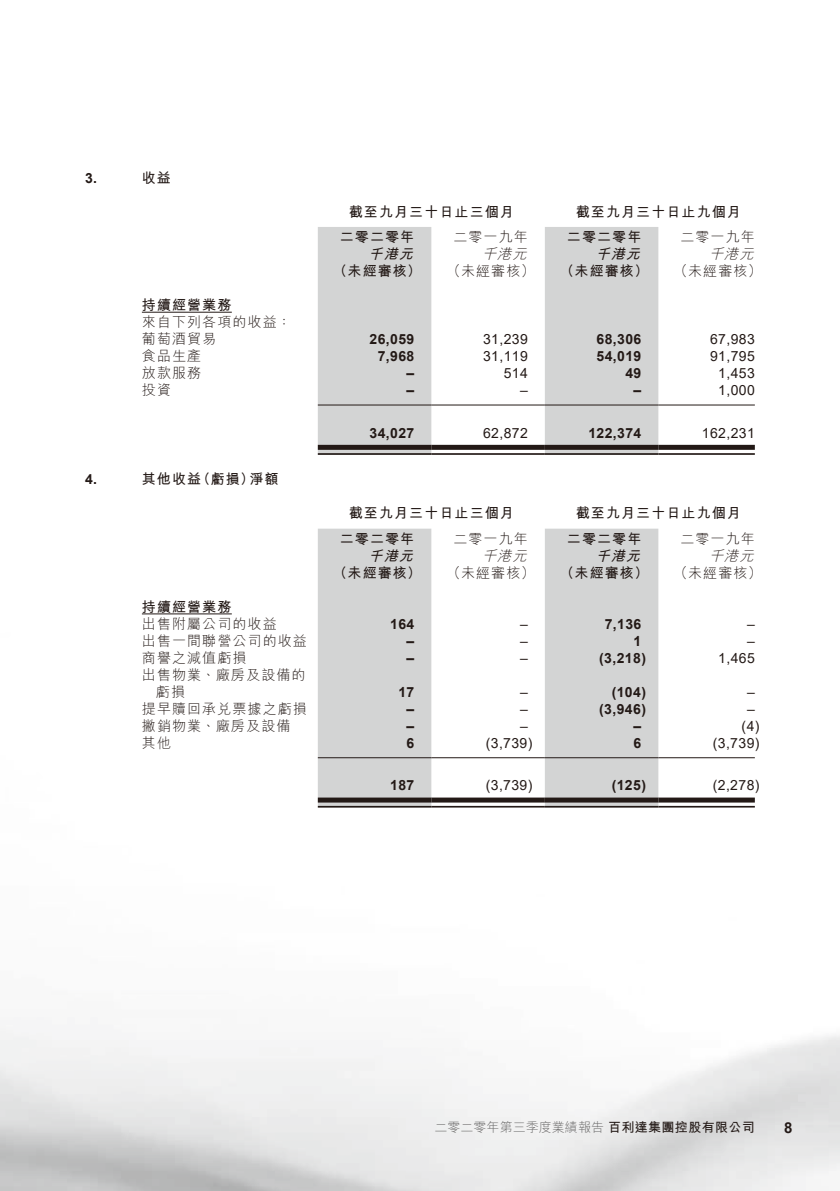
<style>
.page{position:relative;width:840px;height:1191px;background:#fff}
.page>*{position:absolute;margin:0;border:0;box-sizing:border-box;transform-origin:0 0}
.t1{font:700 15px "Arial";color:#231916}
._51_N_Table_txt{font:300 14px/17px "M Hei HK";letter-spacing:.08em;color:#231916}
._51_N_Table_txt-2{font:700 14px "M Hei HK";letter-spacing:.08em;color:#231916}
._51_N_Table_txt-3{font:14px "Arial";letter-spacing:.03em;color:#231916}
._51_N_Table_txt-4{font:700 14px "Arial";letter-spacing:.03em;color:#231916}
._07_NH1{font:700 14px "M Hei HK";letter-spacing:.08em;color:#231916}
._51_N_Table_txt-5{font:italic 700 14px "M Hei HK";color:#231916}
._51_N_Table_txt-6{font:italic 300 14px "M Hei HK";color:#231916}
._07_NH1-2{font:700 14px "Arial";color:#231916}
.t2{font:300 13px "M Hei HK";letter-spacing:.005em;color:#666565}
.s1{font-weight:700;color:#231916}
</style>
<div class="page">
<img style="left:0;top:227px;width:839px;height:964px">
<svg style="left:317px;top:227px;width:341px;height:226px;fill:#d3d4d4"></svg>
<hr style="left:142px;top:312px;width:90px;height:1px;background:#231916">
<hr style="left:317px;top:404px;width:114px;height:1px;background:#231916">
<hr style="left:431px;top:404px;width:113px;height:1px;background:#231916">
<hr style="left:544px;top:404px;width:114px;height:1px;background:#231916">
<hr style="left:658px;top:404px;width:96px;height:1px;background:#231916">
<div style="left:317px;top:445px;width:114px;height:5px;background:#231916"></div>
<hr style="left:317px;top:453px;width:114px;height:2px;background:#231916">
<div style="left:431px;top:445px;width:113px;height:5px;background:#231916"></div>
<hr style="left:431px;top:453px;width:113px;height:2px;background:#231916">
<div style="left:544px;top:445px;width:114px;height:5px;background:#231916"></div>
<hr style="left:544px;top:453px;width:114px;height:2px;background:#231916">
<div style="left:658px;top:445px;width:96px;height:5px;background:#231916"></div>
<hr style="left:658px;top:453px;width:96px;height:2px;background:#231916">
<svg style="left:317px;top:528px;width:341px;height:278px;fill:#d3d4d4"></svg>
<hr style="left:142px;top:613px;width:90px;height:1px;background:#231916">
<hr style="left:317px;top:757px;width:114px;height:1px;background:#231916">
<hr style="left:431px;top:757px;width:113px;height:1px;background:#231916">
<hr style="left:544px;top:757px;width:114px;height:1px;background:#231916">
<hr style="left:658px;top:757px;width:96px;height:1px;background:#231916">
<div style="left:317px;top:797px;width:114px;height:5px;background:#231916"></div>
<hr style="left:317px;top:806px;width:114px;height:1px;background:#231916">
<div style="left:431px;top:797px;width:113px;height:5px;background:#231916"></div>
<hr style="left:431px;top:806px;width:113px;height:1px;background:#231916">
<div style="left:544px;top:797px;width:114px;height:5px;background:#231916"></div>
<hr style="left:544px;top:806px;width:114px;height:1px;background:#231916">
<div style="left:658px;top:797px;width:96px;height:5px;background:#231916"></div>
<hr style="left:658px;top:806px;width:96px;height:1px;background:#231916">
<p class="_07_NH1-2" style="left:85px;top:168px;width:14px">3.</p>
<p class="_07_NH1" style="left:142px;top:167px;width:31px">收益</p>
<p class="_51_N_Table_txt-2" style="left:348px;top:201px;width:166px">截至九月三十日止三個月</p>
<p class="_51_N_Table_txt-2" style="left:575px;top:201px;width:166px">截至九月三十日止九個月</p>
<p class="_51_N_Table_txt-2" style="left:340px;top:227px;width:76px">二零二零年</p>
<p class="_51_N_Table_txt" style="left:453px;top:228px;width:76px">二零一九年</p>
<p class="_51_N_Table_txt-2" style="left:566px;top:227px;width:76px">二零二零年</p>
<p class="_51_N_Table_txt" style="left:680px;top:228px;width:76px">二零一九年</p>
<p class="_51_N_Table_txt-5" style="left:368px;top:244px;width:51px">千港元</p>
<p class="_51_N_Table_txt-6" style="left:482px;top:244px;width:51px">千港元</p>
<p class="_51_N_Table_txt-5" style="left:595px;top:244px;width:51px">千港元</p>
<p class="_51_N_Table_txt-6" style="left:708px;top:244px;width:51px">千港元</p>
<p class="_51_N_Table_txt-2" style="left:333px;top:261px;width:90px">（未經審核）</p>
<p class="_51_N_Table_txt" style="left:446px;top:262px;width:90px">（未經審核）</p>
<p class="_51_N_Table_txt-2" style="left:560px;top:261px;width:90px">（未經審核）</p>
<p class="_51_N_Table_txt" style="left:673px;top:262px;width:90px">（未經審核）</p>
<p class="_51_N_Table_txt-2" style="left:142px;top:295px;width:91px">持續經營業務</p>
<p class="_51_N_Table_txt" style="left:142px;top:313px;width:151px">來自下列各項的收益：</p>
<p class="_51_N_Table_txt" style="left:142px;top:330px;width:76px">葡萄酒貿易</p>
<p class="_51_N_Table_txt-4" style="left:369px;top:329px;width:46px">26,059</p>
<p class="_51_N_Table_txt-3" style="left:482px;top:330px;width:46px">31,239</p>
<p class="_51_N_Table_txt-4" style="left:596px;top:329px;width:46px">68,306</p>
<p class="_51_N_Table_txt-3" style="left:709px;top:330px;width:46px">67,983</p>
<p class="_51_N_Table_txt" style="left:142px;top:347px;width:61px">食品生產</p>
<p class="_51_N_Table_txt-4" style="left:377px;top:346px;width:38px">7,968</p>
<p class="_51_N_Table_txt-3" style="left:482px;top:347px;width:46px">31,119</p>
<p class="_51_N_Table_txt-4" style="left:596px;top:346px;width:46px">54,019</p>
<p class="_51_N_Table_txt-3" style="left:709px;top:347px;width:46px">91,795</p>
<p class="_51_N_Table_txt" style="left:142px;top:364px;width:61px">放款服務</p>
<p class="_51_N_Table_txt-4" style="left:406px;top:363px;width:9px">–</p>
<p class="_51_N_Table_txt-3" style="left:503px;top:364px;width:26px">514</p>
<p class="_51_N_Table_txt-4" style="left:625px;top:363px;width:17px">49</p>
<p class="_51_N_Table_txt-3" style="left:717px;top:364px;width:38px">1,453</p>
<p class="_51_N_Table_txt" style="left:142px;top:381px;width:31px">投資</p>
<p class="_51_N_Table_txt-4" style="left:406px;top:380px;width:9px">–</p>
<p class="_51_N_Table_txt-3" style="left:519px;top:381px;width:9px">–</p>
<p class="_51_N_Table_txt-4" style="left:633px;top:380px;width:9px">–</p>
<p class="_51_N_Table_txt-3" style="left:717px;top:381px;width:38px">1,000</p>
<p class="_51_N_Table_txt-4" style="left:369px;top:423px;width:46px">34,027</p>
<p class="_51_N_Table_txt-3" style="left:482px;top:423px;width:46px">62,872</p>
<p class="_51_N_Table_txt-4" style="left:588px;top:423px;width:54px">122,374</p>
<p class="_51_N_Table_txt-3" style="left:701px;top:423px;width:54px">162,231</p>
<p class="_07_NH1-2" style="left:85px;top:469px;width:14px">4.</p>
<p class="_07_NH1" style="left:142px;top:469px;width:138px">其他收益（虧損）淨額</p>
<p class="_51_N_Table_txt-2" style="left:348px;top:503px;width:166px">截至九月三十日止三個月</p>
<p class="_51_N_Table_txt-2" style="left:575px;top:503px;width:166px">截至九月三十日止九個月</p>
<p class="_51_N_Table_txt-2" style="left:340px;top:528px;width:76px">二零二零年</p>
<p class="_51_N_Table_txt" style="left:453px;top:530px;width:76px">二零一九年</p>
<p class="_51_N_Table_txt-2" style="left:566px;top:528px;width:76px">二零二零年</p>
<p class="_51_N_Table_txt" style="left:680px;top:530px;width:76px">二零一九年</p>
<p class="_51_N_Table_txt-5" style="left:368px;top:545px;width:51px">千港元</p>
<p class="_51_N_Table_txt-6" style="left:482px;top:546px;width:51px">千港元</p>
<p class="_51_N_Table_txt-5" style="left:595px;top:545px;width:51px">千港元</p>
<p class="_51_N_Table_txt-6" style="left:708px;top:546px;width:51px">千港元</p>
<p class="_51_N_Table_txt-2" style="left:333px;top:562px;width:90px">（未經審核）</p>
<p class="_51_N_Table_txt" style="left:446px;top:564px;width:90px">（未經審核）</p>
<p class="_51_N_Table_txt-2" style="left:560px;top:562px;width:90px">（未經審核）</p>
<p class="_51_N_Table_txt" style="left:673px;top:564px;width:90px">（未經審核）</p>
<p class="_51_N_Table_txt-2" style="left:142px;top:596px;width:91px">持續經營業務</p>
<p class="_51_N_Table_txt" style="left:142px;top:615px;width:136px">出售附屬公司的收益</p>
<p class="_51_N_Table_txt-4" style="left:390px;top:614px;width:26px">164</p>
<p class="_51_N_Table_txt-3" style="left:519px;top:614px;width:9px">–</p>
<p class="_51_N_Table_txt-4" style="left:604px;top:614px;width:38px">7,136</p>
<p class="_51_N_Table_txt-3" style="left:746px;top:614px;width:9px">–</p>
<p class="_51_N_Table_txt" style="left:142px;top:632px;width:166px">出售一間聯營公司的收益</p>
<p class="_51_N_Table_txt-4" style="left:406px;top:631px;width:9px">–</p>
<p class="_51_N_Table_txt-3" style="left:519px;top:631px;width:9px">–</p>
<p class="_51_N_Table_txt-4" style="left:633px;top:631px;width:9px">1</p>
<p class="_51_N_Table_txt-3" style="left:746px;top:631px;width:9px">–</p>
<p class="_51_N_Table_txt" style="left:142px;top:649px;width:106px">商譽之減值虧損</p>
<p class="_51_N_Table_txt-4" style="left:406px;top:648px;width:9px">–</p>
<p class="_51_N_Table_txt-3" style="left:519px;top:648px;width:9px">–</p>
<p class="_51_N_Table_txt-4" style="left:599px;top:648px;width:48px">(3,218)</p>
<p class="_51_N_Table_txt-3" style="left:717px;top:648px;width:38px">1,465</p>
<p class="_51_N_Table_txt" style="left:156px;top:666px;width:151px;text-indent:-14px">出售物業、廠房及設備的虧損</p>
<p class="_51_N_Table_txt-4" style="left:398px;top:682px;width:17px">17</p>
<p class="_51_N_Table_txt-3" style="left:519px;top:682px;width:9px">–</p>
<p class="_51_N_Table_txt-4" style="left:611px;top:682px;width:36px">(104)</p>
<p class="_51_N_Table_txt-3" style="left:746px;top:682px;width:9px">–</p>
<p class="_51_N_Table_txt" style="left:142px;top:700px;width:166px">提早贖回承兌票據之虧損</p>
<p class="_51_N_Table_txt-4" style="left:406px;top:699px;width:9px">–</p>
<p class="_51_N_Table_txt-3" style="left:519px;top:699px;width:9px">–</p>
<p class="_51_N_Table_txt-4" style="left:599px;top:699px;width:48px">(3,946)</p>
<p class="_51_N_Table_txt-3" style="left:746px;top:699px;width:9px">–</p>
<p class="_51_N_Table_txt" style="left:142px;top:717px;width:150px">撇銷物業、廠房及設備</p>
<p class="_51_N_Table_txt-4" style="left:406px;top:716px;width:9px">–</p>
<p class="_51_N_Table_txt-3" style="left:519px;top:716px;width:9px">–</p>
<p class="_51_N_Table_txt-4" style="left:633px;top:716px;width:9px">–</p>
<p class="_51_N_Table_txt-3" style="left:741px;top:716px;width:19px">(4)</p>
<p class="_51_N_Table_txt" style="left:142px;top:734px;width:31px">其他</p>
<p class="_51_N_Table_txt-4" style="left:406px;top:733px;width:9px">6</p>
<p class="_51_N_Table_txt-3" style="left:485px;top:733px;width:48px">(3,739)</p>
<p class="_51_N_Table_txt-4" style="left:633px;top:733px;width:9px">6</p>
<p class="_51_N_Table_txt-3" style="left:712px;top:733px;width:48px">(3,739)</p>
<p class="_51_N_Table_txt-4" style="left:390px;top:775px;width:26px">187</p>
<p class="_51_N_Table_txt-3" style="left:485px;top:776px;width:48px">(3,739)</p>
<p class="_51_N_Table_txt-4" style="left:611px;top:775px;width:36px">(125)</p>
<p class="_51_N_Table_txt-3" style="left:712px;top:776px;width:48px">(2,278)</p>
<p class="t2" style="left:434px;top:1118px;width:322px">二零二零年第三季度業績報告<span class="s1">百利達集團控股有限公司</span></p>
<p class="t1" style="left:783px;top:1117px;width:10px">8</p>
</div>
